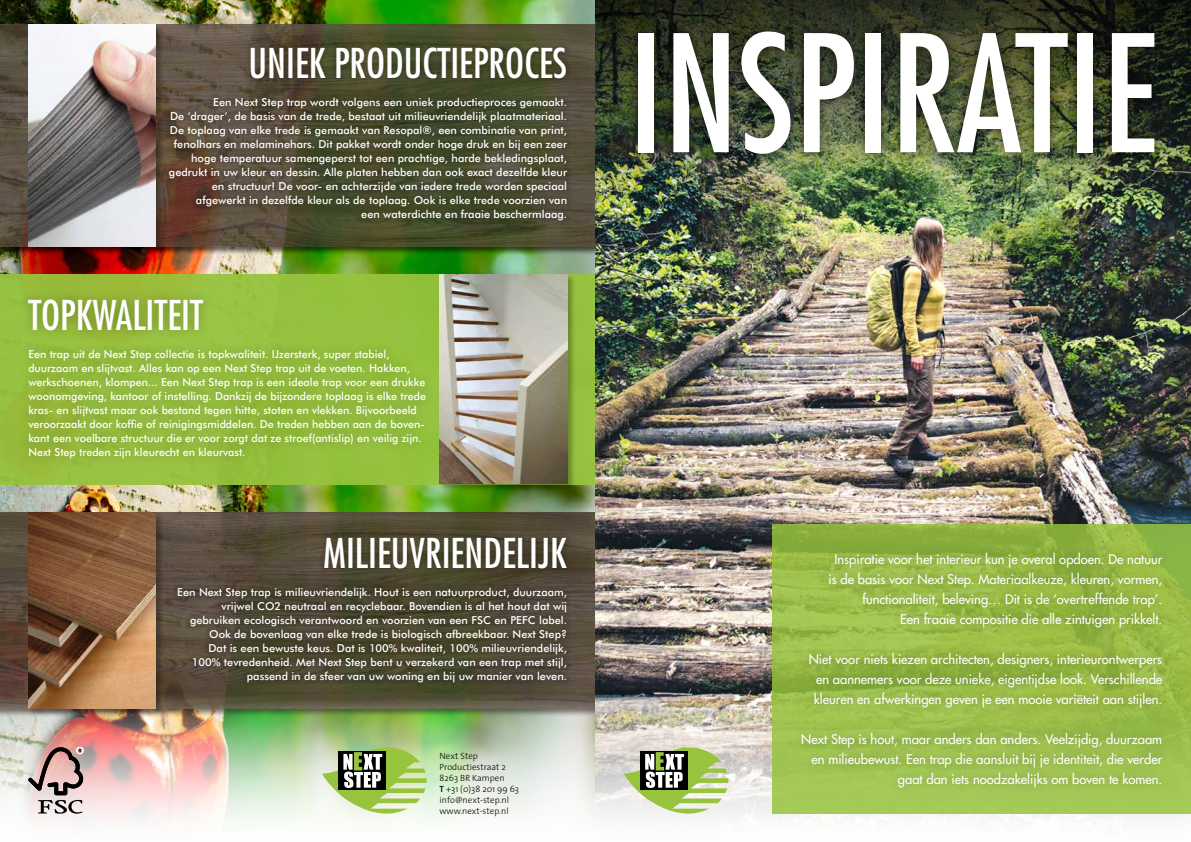
<style>
.page{position:relative;width:1191px;height:842px;background:#fff}
.page>*{position:absolute;margin:0;border:0;box-sizing:border-box;transform-origin:0 0}
.t1{font:condensed 158px "Futura";color:#fff}
.t2{font:condensed 40px "Futura";color:#fff}
.t3{font:13px/20px "Futura";color:#fff;text-align:right}
.t4{font:500 11px/14px "Futura BT";color:#fff;text-align:right}
.t5{font:300 9px/11px "The Sans";color:#000}
.s1{font-weight:600}
</style>
<div class="page">
<img style="left:0;top:0;width:1191px;height:694px">
<div style="left:0;top:274px;width:595px;height:210px;background:#97c33d"></div>
<div style="left:19px;top:340px;width:416px;height:128px;background:#91b93d"></div>
<div style="left:18px;top:289px;width:195px;height:51px;background:#000;opacity:.3"></div>
<img style="left:0;top:512px;width:595px;height:182px">
<div style="left:0;top:24px;width:604px;height:231px;background:#000;opacity:.7"></div>
<img style="left:0;top:25px;width:595px;height:221px">
<div style="left:164px;top:42px;width:409px;height:184px;background:#000;opacity:.3"></div>
<div style="left:173px;top:532px;width:399px;height:156px;background:#000;opacity:.3"></div>
<img style="left:0;top:695px;width:1191px;height:125px">
<svg style="left:624px;top:747px;width:104px;height:67px"></svg>
<svg style="left:772px;top:524px;width:419px;height:290px;background:#98bc4a"></svg>
<div style="left:791px;top:544px;width:380px;height:253px;background:#000;opacity:.3"></div>
<svg style="left:28px;top:747px;width:55px;height:67px;background:#b19d9b"></svg>
<svg style="left:322px;top:747px;width:105px;height:67px;background:#a8bc83"></svg>
<img style="left:595px;top:0;width:595px;height:209px">
<div style="left:625px;top:19px;width:542px;height:148px;background:#000;opacity:.7"></div>
<div style="left:27px;top:24px;width:138px;height:231px;background:#000;opacity:.3"></div>
<img style="left:28px;top:25px;width:128px;height:221px">
<div style="left:27px;top:511px;width:138px;height:206px;background:#000;opacity:.3"></div>
<img style="left:28px;top:512px;width:128px;height:196px">
<div style="left:438px;top:273px;width:138px;height:220px;background:#000;opacity:.3"></div>
<img style="left:439px;top:274px;width:128px;height:210px">
<h2 class="t2" style="left:248px;top:39px;width:320px">UNIEK PRODUCTIEPROCES</h2>
<p class="t4" style="left:169px;top:95px;width:400px">Een Next Step trap wordt volgens een uniek productieproces gemaakt.<br>De ‘drager’, de basis van de trede, bestaat uit milieuvriendelijk plaatmateriaal.<br>De toplaag van elke trede is gemaakt van Resopal®, een combinatie van print, fenolhars en melaminehars. Dit pakket wordt onder hoge druk en bij een zeer hoge temperatuur samengeperst tot een prachtige, harde bekledingsplaat, gedrukt in uw kleur en dessin. Alle platen hebben dan ook exact dezelfde kleur en structuur! De voor- en achterzijde van iedere trede worden speciaal afgewerkt in dezelfde kleur als de toplaag. Ook is elke trede voorzien van<br>een waterdichte en fraaie beschermlaag.</p>
<h2 class="t2" style="left:28px;top:291px;width:176px">TOPKWALITEIT</h2>
<p class="t4" style="left:28px;top:347px;width:399px;text-align:left">Een trap uit de Next Step collectie is topkwaliteit. IJzersterk, super stabiel, duurzaam en slijtvast. Alles kan op een Next Step trap uit de voeten. Hakken, werkschoenen, klompen... Een Next Step trap is een ideale trap voor een drukke woonomgeving, kantoor of instelling. Dankzij de bijzondere toplaag is elke trede kras- en slijtvast maar ook bestand tegen hitte, stoten en vlekken. Bijvoorbeeld veroorzaakt door koffie of reinigingsmiddelen. De treden hebben aan de boven&shy;kant een voelbare structuur die er voor zorgt dat ze stroef(antislip) en veilig zijn.<br>Next Step treden zijn kleurecht en kleurvast.</p>
<h2 class="t2" style="left:323px;top:529px;width:245px">MILIEUVRIENDELIJK</h2>
<p class="t4" style="left:177px;top:585px;width:391px">Een Next Step trap is milieuvriendelijk. Hout is een natuurproduct, duurzaam, vrijwel CO2 neutraal en recyclebaar. Bovendien is al het hout dat wij gebruiken ecologisch verantwoord en voorzien van een FSC en PEFC label.<br>Ook de bovenlaag van elke trede is biologisch afbreekbaar. Next Step?<br>Dat is een bewuste keus. Dat is 100% kwaliteit, 100% milieuvriendelijk, 100% tevredenheid. Met Next Step bent u verzekerd van een trap met stijl, passend in de sfeer van uw woning en bij uw manier van leven.</p>
<p class="t5" style="left:439px;top:750px;width:81px">Next Step<br>Productiestraat 2<br>8263 BR Kampen<br><span class="s1">T</span> +31 (0)38 201 99 63 info@next-step.nl www.next-step.nl</p>
<h1 class="t1" style="left:628px;top:-1px;width:530px">INSPIRATIE</h1>
<p class="t3" style="left:828px;top:549px;width:335px">Inspiratie voor het interieur kun je overal opdoen. De natuur is de basis voor Next Step. Materiaalkeuze, kleuren, vormen, functionaliteit, beleving… Dit is de ‘overtreffende trap’.<br>Een fraaie compositie die alle zintuigen prikkelt.</p>
<p class="t3" style="left:808px;top:649px;width:355px;text-align:center">Niet voor niets kiezen architecten, designers, interieurontwerpers en aannemers voor deze unieke, eigentijdse look. Verschillende kleuren en afwerkingen geven je een mooie variëteit aan stijlen.</p>
<p class="t3" style="left:801px;top:729px;width:362px">Next Step is hout, maar anders dan anders. Veelzijdig, duurzaam en milieubewust. Een trap die aansluit bij je identiteit, die verder gaat dan iets noodzakelijks om boven te komen.</p>
</div>
